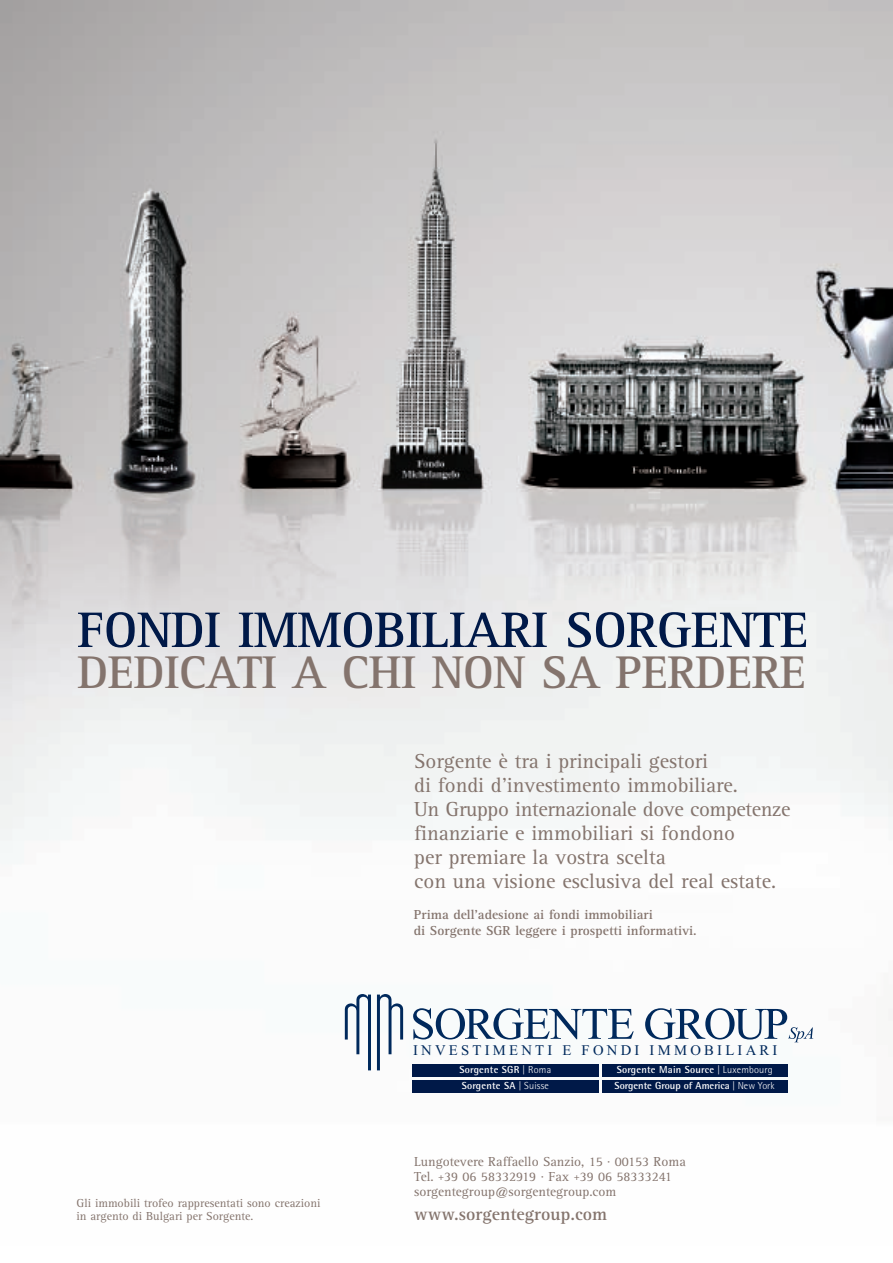
<style>
.page{position:relative;width:893px;height:1263px;background:#fff}
.page>*{position:absolute;margin:0;border:0;box-sizing:border-box;transform-origin:0 0}
.t1{font:700 51.6px "Rotis Serif";letter-spacing:-.005em;color:#001948}
.t2{font:700 47.4px "Rotis Serif";letter-spacing:-.005em;color:#84746d}
.t3{font:21px/24px "Rotis Serif";color:#84746d}
.t4{font:700 18px "Rotis Serif";color:#84746d}
.t5{font:14.7px "Times New Roman";letter-spacing:.22em;color:#00295c}
.t6{font:13.5px/15px "Rotis Serif";color:#84746d}
.t7{font:700 13.5px/16.2px "Rotis Serif";color:#84746d}
.t8{font:12px/13.5px "Rotis Serif";color:#84746d}
.t9{font:700 10.2px/16px "Rotis Semi Sans";color:#fff}
.t10{font:700 10.2px/16px "Rotis Semi Sans";letter-spacing:.02em;color:#fff}
.s1{font-weight:300}
.s2{font-size:10.5px}
</style>
<div class="page">
<img style="left:0;top:0;width:893px;height:1071px">
<svg style="left:377px;top:994px;width:26px;height:76px"></svg>
<svg style="left:345px;top:994px;width:26px;height:76px"></svg>
<svg style="left:413px;top:1008px;width:221px;height:31px"></svg>
<svg style="left:645px;top:1008px;width:168px;height:34px"></svg>
<div style="left:602px;top:1064px;width:186px;height:13px;background:#001948"></div>
<div style="left:602px;top:1080px;width:186px;height:13px;background:#001948"></div>
<div style="left:412px;top:1064px;width:187px;height:13px;background:#001948"></div>
<div style="left:412px;top:1080px;width:187px;height:13px;background:#001948"></div>
<h1 class="t1" style="left:77px;top:613px;width:733px">FONDI IMMOBILIARI SORGENTE</h1>
<h2 class="t2" style="left:77px;top:657px;width:730px">DEDICATI A CHI NON SA PERDERE</h2>
<p class="t3" style="left:414px;top:751px;width:378px">Sorgente è tra i principali gestori<br>di fondi d’investimento immobiliare.<br>Un Gruppo internazionale dove competenze finanziarie e immobiliari si fondono<br>per premiare la vostra scelta<br>con una visione esclusiva del real estate.</p>
<p class="t7" style="left:414px;top:907px;width:284px">Prima dell’adesione ai fondi immobiliari<br>di Sorgente SGR leggere i prospetti informativi.</p>
<p class="t8" style="left:77px;top:1197px;width:245px">Gli immobili trofeo rappresentati sono creazioni in argento di Bulgari per Sorgente.</p>
<p class="t5" style="left:413px;top:1040px;width:366px">INVESTIMENTI E FONDI IMMOBILIARI</p>
<p class="t10" style="left:459px;top:1063px;width:93px">Sorgente SGR <span class="s1">| Roma<br></span>Sorgente SA <span class="s1">| Suisse</span></p>
<p class="t9" style="left:615px;top:1063px;width:162px">Sorgente Main Source <span class="s1">| Luxembourg<br></span>Sorgente Group of America <span class="s1">| New York</span></p>
<p class="t6" style="left:414px;top:1156px;width:273px">Lungotevere Raffaello Sanzio, 15 · 00153 Roma<br>Tel. <span class="s2">+</span>39 06 58332919 · Fax <span class="s2">+</span>39 06 58333241 sorgentegroup@sorgentegroup.com</p>
<p class="t4" style="left:414px;top:1208px;width:194px">www.sorgentegroup.com</p>
</div>
